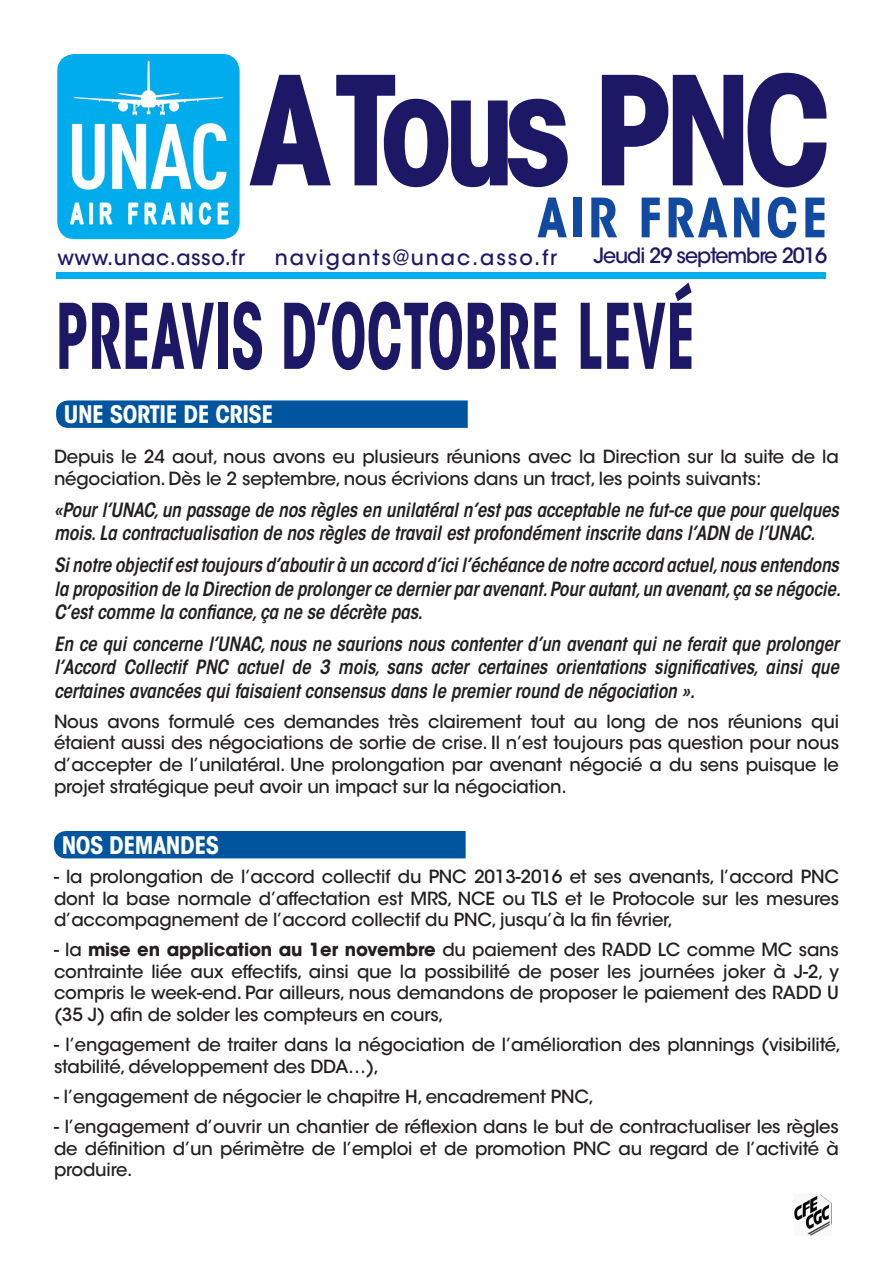
<style>
.page{position:relative;width:893px;height:1263px;background:#fff}
.page>*{position:absolute;margin:0;border:0;box-sizing:border-box;transform-origin:0 0}
.t1{font:700 condensed 149.4px "ITC Avant Garde Std";letter-spacing:-.07em;color:#1d1866}
.t2{font:700 condensed 89.25px "ITC Avant Garde Std";color:#1d1866;scale:.67 1}
.t3{font:700 condensed 53.7px "ITC Avant Garde Std";letter-spacing:.06em;color:#114aa0}
.t4{font:700 condensed 24px "ITC Avant Garde Std";letter-spacing:-.02em;color:#fff}
.t5{font:500 20.85px "ITC Avant Garde Std";letter-spacing:.095em;color:#1d1866}
.t6{font:500 20.85px "ITC Avant Garde Std";letter-spacing:-.05em;color:#1d1866}
.t7{font:500 20.85px "ITC Avant Garde Std";letter-spacing:.025em;color:#1d1866}
.t8{font:italic 600 condensed 19.5px/23.4px "ITC Avant Garde Std";letter-spacing:-.01em;color:#231f20;text-align:justify}
.t9{font:500 18px/21.6px "ITC Avant Garde Std";letter-spacing:-.01em;color:#231f20;text-align:justify}
.s1{font-weight:700}
</style>
<div class="page">
<div style="left:56px;top:272px;width:770px;height:7px;background:#00aeef"></div>
<img style="left:57px;top:54px;width:183px;height:185px">
<img style="left:795px;top:1194px;width:36px;height:41px">
<svg style="left:56px;top:400px;width:412px;height:28px;background:#0759a0"></svg>
<div style="left:54px;top:831px;width:412px;height:27px;background:#01559e"></div>
<p class="t1" style="left:249px;top:36px;width:585px">A Tous PNC</p>
<p class="t3" style="left:537px;top:184px;width:292px">AIR FRANCE</p>
<p class="t7" style="left:57px;top:244px;width:189px">www.unac.asso.fr</p>
<p class="t5" style="left:275px;top:244px;width:284px">navigants@unac.asso.fr</p>
<p class="t6" style="left:593px;top:243px;width:235px">Jeudi 29 septembre 2016</p>
<p class="t2" style="left:55px;top:279px;width:957px">PREAVIS D’OCTOBRE LEVÉ</p>
<p class="t4" style="left:64px;top:399px;width:211px">UNE SORTIE DE CRISE</p>
<p class="t9" style="left:54px;top:446px;width:786px">Depuis le 24 aout, nous avons eu plusieurs réunions avec la Direction sur la suite de la négociation. Dès le 2 septembre, nous écrivions dans un tract, les points suivants:</p>
<p class="t8" style="left:54px;top:498px;width:786px">«Pour l’UNAC, un passage de nos règles en unilatéral n’est pas acceptable ne fut-ce que pour quelques mois. La contractualisation de nos règles de travail est profondément inscrite dans l’ADN de l’UNAC.</p>
<p class="t8" style="left:54px;top:554px;width:788px">Si notre objectif est toujours d’aboutir à un accord d’ici l’échéance de notre accord actuel, nous entendons la proposition de la Direction de prolonger ce dernier par avenant. Pour autant, un avenant, ça se négocie.<br>C’est comme la confiance, ça ne se décrète pas.</p>
<p class="t8" style="left:54px;top:632px;width:786px">En ce qui concerne l’UNAC, nous ne saurions nous contenter d’un avenant qui ne ferait que prolonger l’Accord Collectif PNC actuel de 3 mois, sans acter certaines orientations significatives, ainsi que certaines avancées qui faisaient consensus dans le premier round de négociation ».</p>
<p class="t9" style="left:54px;top:710px;width:787px">Nous avons formulé ces demandes très clairement tout au long de nos réunions qui étaient aussi des négociations de sortie de crise. Il n’est toujours pas question pour nous d’accepter de l’unilatéral. Une prolongation par avenant négocié a du sens puisque le projet stratégique peut avoir un impact sur la négociation.</p>
<p class="t4" style="left:62px;top:829px;width:159px">NOS DEMANDES</p>
<p class="t9" style="left:54px;top:866px;width:786px">- la prolongation de l’accord collectif du PNC 2013-2016 et ses avenants, l’accord PNC dont la base normale d’affectation est MRS, NCE ou TLS et le Protocole sur les mesures d’accompagnement de l’accord collectif du PNC, jusqu’à la fin février,</p>
<p class="t9" style="left:54px;top:939px;width:786px">- la <span class="s1">mise en application au 1er novembre</span> du paiement des RADD LC comme MC sans contrainte liée aux effectifs, ainsi que la possibilité de poser les journées joker à J-2, y compris le week-end. Par ailleurs, nous demandons de proposer le paiement des RADD U (35 J) afin de solder les compteurs en cours,</p>
<p class="t9" style="left:54px;top:1034px;width:789px">- l’engagement de traiter dans la négociation de l’amélioration des plannings (visibilité, stabilité, développement des DDA…),</p>
<p class="t9" style="left:54px;top:1086px;width:542px">- l’engagement de négocier le chapitre H, encadrement PNC,</p>
<p class="t9" style="left:54px;top:1116px;width:787px">- l’engagement d’ouvrir un chantier de réflexion dans le but de contractualiser les règles de définition d’un périmètre de l’emploi et de promotion PNC au regard de l’activité à produire.</p>
</div>
